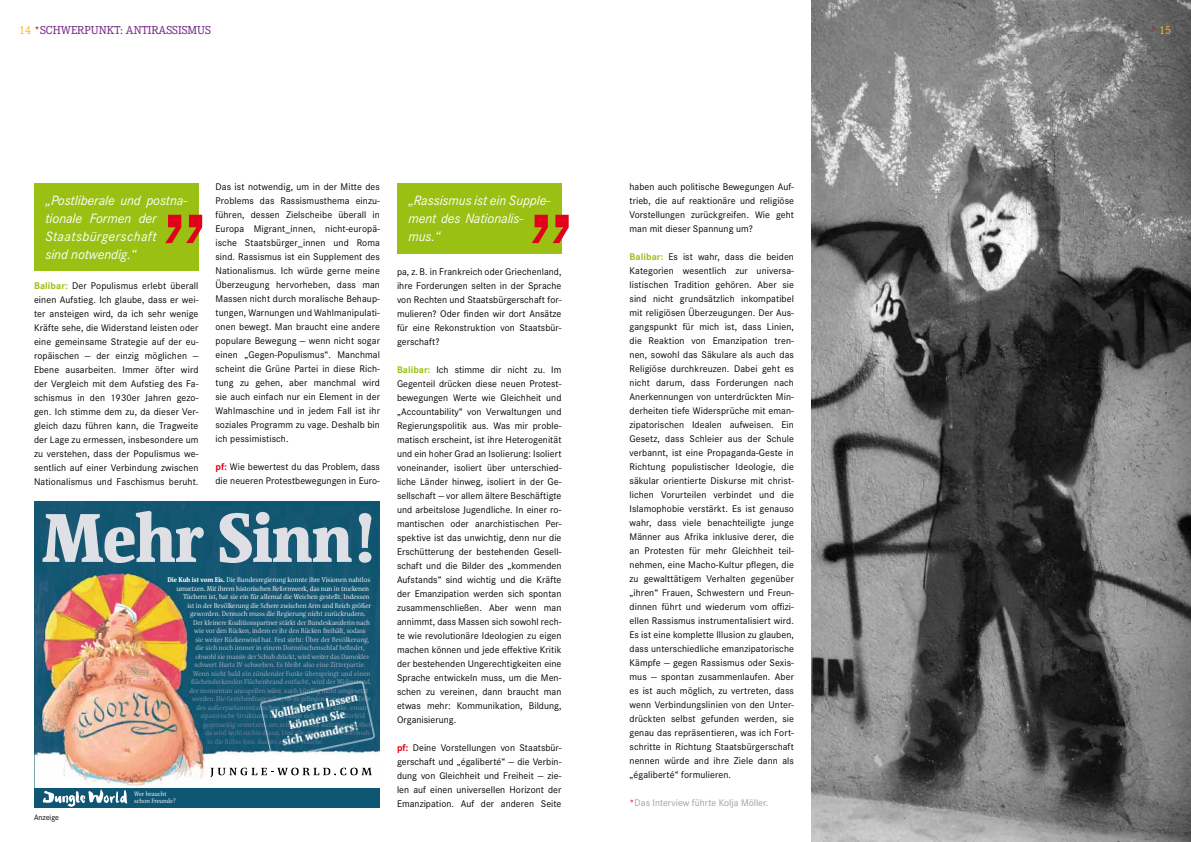
<style>
.page{position:relative;width:1191px;height:842px;background:#fff}
.page>*{position:absolute;margin:0;border:0;box-sizing:border-box;transform-origin:0 0}
.t1{font:italic 14px/18px "Corporate S";letter-spacing:-.005em;color:#fff}
.t2{font:12px "Corporate E";color:#702180}
.t3{font:12px "Corporate E";color:#f9b526}
.t4{font:10px/14px "Corporate S";letter-spacing:.005em;color:#000;text-align:justify}
.t5{font:10px "Corporate S";color:#9c9e9f}
.t6{font:8px "Corporate S";color:#000}
.t7{font:300 7px/8.5px "Floris JW04";color:#fff;text-align:right}
.t8{font:300 7px "Floris JW04";letter-spacing:-.01em;color:#dfe0e6}
.t9{font:300 7px "Floris JW04";color:#929fb1}
.t10{font:300 7px "Floris JW04";letter-spacing:-.005em;color:#8292a6}
.t11{font:300 7px "Floris JW04";letter-spacing:-.005em;color:#f4f5f6}
.t12{font:300 7px "Floris JW04";letter-spacing:.005em;color:#c9cdd6}
.t13{font:300 7px "Floris JW04";letter-spacing:-.015em;color:#b3bac7}
.t14{font:300 7px "Floris JW04";letter-spacing:.01em;color:#a8b1bf}
.t15{font:300 7px "Floris JW04";color:#8896a9}
.t16{font:300 7px "Floris JW04";letter-spacing:.005em;color:#e9eaee}
.t17{font:300 7px "Floris JW04";letter-spacing:-.005em;color:#d4d6de}
.t18{font:300 7px "Floris JW04";letter-spacing:.005em;color:#7d8ea3}
.t19{font:300 7px "Floris JW04";color:#71869c}
.t20{font:300 7px "Floris JW04";letter-spacing:.005em;color:#bec3ce}
.t21{font:300 7px "Floris JW04";letter-spacing:.01em;color:#9da8b8}
.t22{font:300 7px "Floris JW04";color:#778a9f}
.t23{font:300 7px "Floris JW04";letter-spacing:-.005em;color:#6c8299}
.t24{font:300 7px "Floris JW04";color:#667e95}
.t25{font:300 6.5px/6.8px "Floris JW04";color:#fff}
.s1{color:#f9b526}
.s2{color:#e2001a}
.s3{font-weight:700;color:#9ac013}
.s4{font-weight:700;color:#e2001a}
.s5{font-weight:700;font-size:6.8px}
</style>
<div class="page">
<img style="left:811px;top:0;width:380px;height:842px">
<div style="left:397px;top:183px;width:164px;height:70px;background:#9ac013"></div>
<svg style="left:532px;top:215px;width:36px;height:28px"></svg>
<div style="left:34px;top:183px;width:164px;height:88px;background:#9ac013"></div>
<svg style="left:165px;top:215px;width:37px;height:28px"></svg>
<img style="left:34px;top:502px;width:346px;height:286px">
<svg style="left:43px;top:511px;width:328px;height:52px;background:#6e94a5"></svg>
<img style="left:256px;top:676px;width:124px;height:96px">
<svg style="left:210px;top:768px;width:162px;height:9px"></svg>
<div style="left:34px;top:788px;width:346px;height:20px;background:#0e5673"></div>
<svg style="left:43px;top:789px;width:84px;height:18px"></svg>
<p class="t2" style="left:19px;top:24px;width:154px"><span class="s1">14</span> <span class="s2">*</span>SC HWERPUNKT: ANTIRASSIS</p>
<p class="t3" style="left:1151px;top:24px;width:22px"><span class="s2">*</span>15</p>
<p class="t2" style="left:187px;top:24px;width:18px">MUS</p>
<h1 class="t1" style="left:45px;top:191px;width:143px">„Postliberale und postna&shy;tionale Formen der<br>Staatsbürgerschaft<br>sind notwendig.“</h1>
<p class="t4" style="left:34px;top:279px;width:166px"><span class="s3">Balibar:</span> Der Populismus erlebt überall einen Aufstieg. Ich glaube, dass er wei&shy;ter ansteigen wird, da ich sehr wenige Kräfte sehe, die Widerstand leisten oder eine gemeinsame Strategie auf der eu&shy;ropäischen — der einzig möglichen — Ebene ausarbeiten. Immer öfter wird der Vergleich mit dem Aufstieg des Fa&shy;schismus in den 1930er Jahren gezo&shy;gen. Ich stimme dem zu, da dieser Ver&shy;gleich dazu führen kann, die Tragweite der Lage zu ermessen, insbesondere um zu verstehen, dass der Populismus we&shy;sentlich auf einer Verbindung zwischen Nationalismus und Faschismus beruht.</p>
<p class="t4" style="left:215px;top:180px;width:166px">Das ist notwendig, um in der Mitte des Problems das Rassismusthema einzu&shy;führen, dessen Zielscheibe überall in Europa Migrant_innen, nicht-europä&shy;ische Staatsbürger_innen und Roma sind. Rassismus ist ein Supplement des Nationalismus. Ich würde gerne meine Überzeugung hervorheben, dass man Massen nicht durch moralische Behaup&shy;tungen, Warnungen und Wahlmanipulati&shy;onen bewegt. Man braucht eine andere populare Bewegung — wenn nicht sogar einen „Gegen-Populismus“. Manchmal scheint die Grüne Partei in diese Rich&shy;tung zu gehen, aber manchmal wird sie auch einfach nur ein Element in der Wahlmaschine und in jedem Fall ist ihr soziales Programm zu vage. Deshalb bin ich pessimistisch.</p>
<p class="t4" style="left:215px;top:460px;width:166px"><span class="s4">pf:</span> Wie bewertest du das Problem, dass die neueren Protestbewegungen in Euro-</p>
<p class="t7" style="left:167px;top:575px;width:204px"><span class="s5">Die Kuh ist vom Eis.</span> Die Bundesregierung konnte ihre Visionen nahtlos umsetzen. Mit ihrem historischen Reformwerk, das nun in trockenen<br>Tüchern ist, hat sie ein für allemal die Weichen gestellt. Indessen</p>
<p class="t11" style="left:187px;top:601px;width:185px">ist in der Bevölkerung die Schere zwischen Arm und Reich größer</p>
<p class="t16" style="left:190px;top:610px;width:177px">geworden. Dennoch muss die Regierung nicht zurückrudern.</p>
<p class="t8" style="left:193px;top:618px;width:178px">Der kleinere Koalitionspartner stärkt der Bundeskanzlerin nach</p>
<p class="t17" style="left:194px;top:627px;width:173px">wie vor den Rücken, indem er ihr den Rücken freihält, sodass</p>
<p class="t12" style="left:195px;top:635px;width:175px">sie weiter Rückenwind hat. Fest steht: Über der Bevölkerung,</p>
<p class="t20" style="left:195px;top:644px;width:171px">die sich noch immer in einem Dornröschenschlaf befindet,</p>
<p class="t13" style="left:195px;top:652px;width:177px">obwohl sie massiv der Schuh drückt, wird weiter das Damokles-</p>
<p class="t14" style="left:194px;top:661px;width:173px">schwert Hartz IV schweben. Es bleibt also eine Zitterpartie.</p>
<p class="t21" style="left:193px;top:669px;width:179px">Wenn nicht bald ein zündender Funke überspringt und einen</p>
<p class="t9" style="left:191px;top:678px;width:182px">flächendeckenden Flächenbrand entfacht, wird der Widerstand,</p>
<p class="t15" style="left:189px;top:686px;width:180px">der momentan anzupeilen wäre, auch künftig nicht umgesetzt</p>
<p class="t10" style="left:192px;top:695px;width:180px">werden. Die Gretchenfrage wäre, ob es gelingen kann, dass Teile</p>
<p class="t18" style="left:196px;top:703px;width:174px">des außerparlamentarischen Spektrums sowie linke, eman-</p>
<p class="t22" style="left:200px;top:712px;width:166px">zipatorische Strukturen und Praxen sich schon im Vorfeld</p>
<p class="t19" style="left:203px;top:720px;width:170px">gegenseitig vernetzen, um zeitnah Druck aufzubauen. Aber</p>
<p class="t23" style="left:205px;top:729px;width:167px">da wird wohl nichts draus. Und alle gucken dann abermals</p>
<p class="t24" style="left:207px;top:737px;width:118px">in die Röhre bzw. dumm aus der Wäsche.</p>
<p class="t6" style="left:34px;top:812px;width:27px">Anzeige</p>
<p class="t25" style="left:134px;top:791px;width:43px">Wer braucht schon Freunde?</p>
<h1 class="t1" style="left:408px;top:191px;width:143px">„Rassismus ist ein Supple&shy;ment des Nationalis&shy;mus.“</h1>
<p class="t4" style="left:397px;top:265px;width:166px">pa, z.B. in Frankreich oder Griechenland, ihre Forderungen selten in der Sprache von Rechten und Staatsbürgerschaft for&shy;mulieren? Oder finden wir dort Ansätze für eine Rekonstruktion von Staatsbür&shy;gerschaft?</p>
<p class="t4" style="left:397px;top:363px;width:166px"><span class="s3">Balibar:</span> Ich stimme dir nicht zu. Im Gegenteil drücken diese neuen Protest&shy;bewegungen Werte wie Gleichheit und „Accountability“ von Verwaltungen und Regierungspolitik aus. Was mir proble&shy;matisch erscheint, ist ihre Heterogenität und ein hoher Grad an Isolierung: Isoliert voneinander, isoliert über unterschied&shy;liche Länder hinweg, isoliert in der Ge&shy;sellschaft — vor allem ältere Beschäftigte und arbeitslose Jugendliche. In einer ro&shy;mantischen oder anarchistischen Per&shy;spektive ist das unwichtig, denn nur die Erschütterung der bestehenden Gesell&shy;schaft und die Bilder des „kommenden Aufstands“ sind wichtig und die Kräfte der Emanzipation werden sich spontan zusammenschließen. Aber wenn man annimmt, dass Massen sich sowohl rech&shy;te wie revolutionäre Ideologien zu eigen machen können und jede effektive Kritik der bestehenden Ungerechtigkeiten eine Sprache entwickeln muss, um die Men&shy;schen zu vereinen, dann braucht man etwas mehr: Kommunikation, Bildung, Organisierung.</p>
<p class="t4" style="left:397px;top:741px;width:166px"><span class="s4">pf:</span> Deine Vorstellungen von Staatsbür&shy;gerschaft und „égaliberté“ — die Verbin&shy;dung von Gleichheit und Freiheit — zie&shy;len auf einen universellen Horizont der Emanzipation. Auf der anderen Seite</p>
<p class="t4" style="left:629px;top:180px;width:166px">haben auch politische Bewegungen Auf&shy;trieb, die auf reaktionäre und religiöse Vorstellungen zurückgreifen. Wie geht man mit dieser Spannung um?</p>
<p class="t4" style="left:629px;top:250px;width:166px"><span class="s3">Balibar:</span> Es ist wahr, dass die beiden Kategorien wesentlich zur universa&shy;listischen Tradition gehören. Aber sie sind nicht grundsätzlich inkompatibel mit religiösen Überzeugungen. Der Aus&shy;gangspunkt für mich ist, dass Linien, die Reaktion von Emanzipation tren&shy;nen, sowohl das Säkulare als auch das Religiöse durchkreuzen. Dabei geht es nicht darum, dass Forderungen nach Anerkennungen von unterdrückten Min&shy;derheiten tiefe Widersprüche mit eman&shy;zipatorischen Idealen aufweisen. Ein Gesetz, dass Schleier aus der Schule verbannt, ist eine Propaganda-Geste in Richtung populistischer Ideologie, die säkular orientierte Diskurse mit christ&shy;lichen Vorurteilen verbindet und die Islamophobie verstärkt. Es ist genauso wahr, dass viele benachteiligte junge Männer aus Afrika inklusive derer, die an Protesten für mehr Gleichheit teil&shy;nehmen, eine Macho-Kultur pflegen, die zu gewalttätigem Verhalten gegenüber „ihren“ Frauen, Schwestern und Freun&shy;dinnen führt und wiederum vom offizi&shy;ellen Rassismus instrumentalisiert wird.<br>Es ist eine komplette Illusion zu glauben, dass unterschiedliche emanzipatorische Kämpfe — gegen Rassismus oder Sexis&shy;mus — spontan zusammenlaufen. Aber es ist auch möglich, zu vertreten, dass wenn Verbindungslinien von den Unter&shy;drückten selbst gefunden werden, sie genau das repräsentieren, was ich Fort&shy;schritte in Richtung Staatsbürgerschaft nennen würde and ihre Ziele dann als „égaliberté“ formulieren.</p>
<p class="t5" style="left:629px;top:797px;width:140px"><span class="s2">*</span>Das Interview führte Kolja Möller.</p>
</div>
